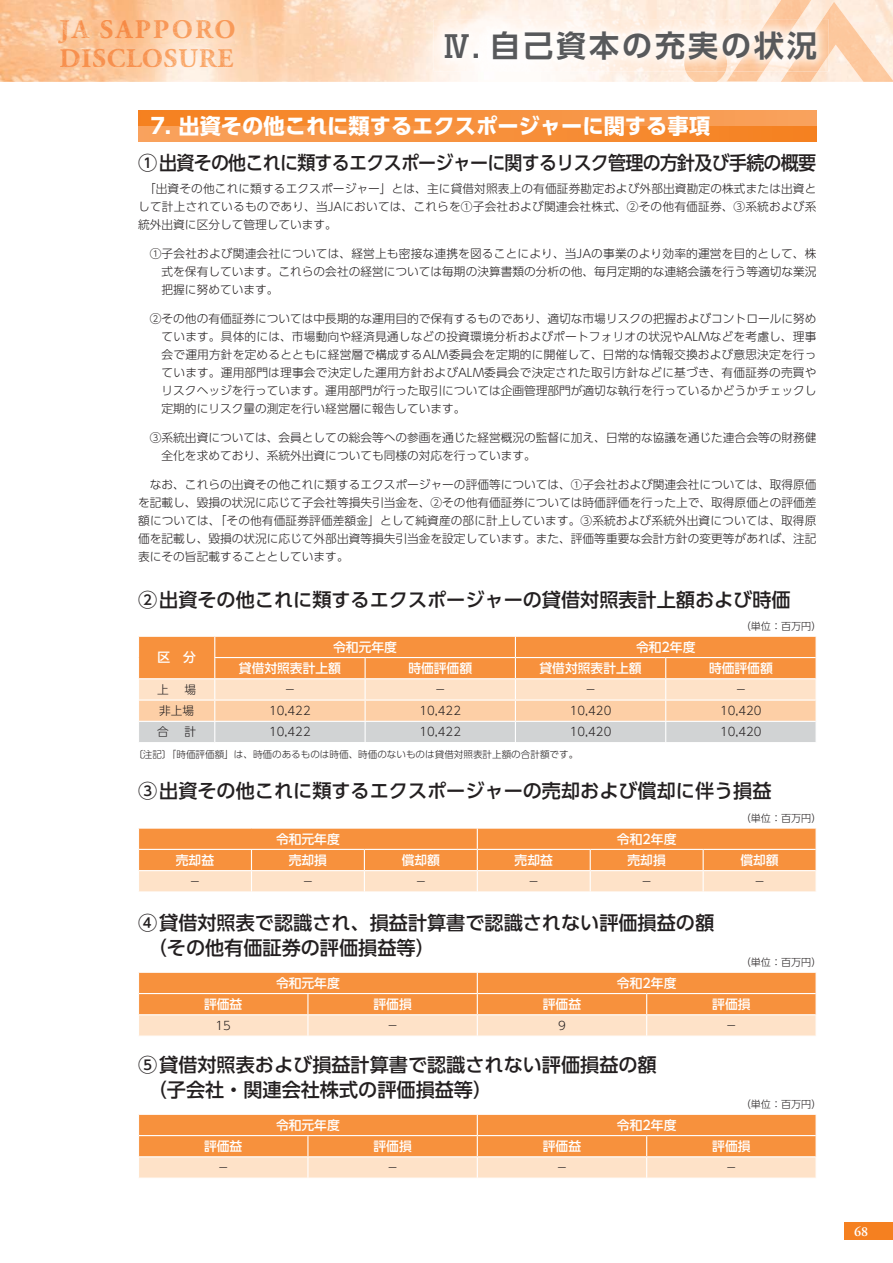
<style>
.page{position:relative;width:893px;height:1263px;background:#fff}
.page>*{position:absolute;margin:0;border:0;box-sizing:border-box;transform-origin:0 0}
.t1{font:30px "UD Shin Go Pro De Bold 90 msp RKSJ H";letter-spacing:.1em;color:#58595b}
.t2{font:700 26.85px/28.3px "Adobe Garamond Pro";letter-spacing:.03em;color:#f7904e}
.t3{font:21.3px "UD Shin Go Pro Bold 90 msp RKSJ H";color:#fff}
.t4{font:19.2px/25.5px "UD Shin Go Pro Medium 90 msp RKSJ H";color:#231f20}
.t5{font:19.2px "UD Shin Go Pro Medium 90 msp RKSJ H";letter-spacing:-.04em;color:#231f20}
.t6{font:600 13.8px "Adobe Garamond Pro";color:#fff}
.t7{font:12.75px "UD Shin Go Pro Medium 90 msp RKSJ H";color:#fff}
.t8{font:11.7px/18px "UD Shin Go Pro Light 90 msp RKSJ H";color:#231f20;text-align:justify}
.t9{font:10.05px "UD Shin Go Pro Light 90 msp RKSJ H";color:#231f20}
.t10{font:9.6px "UD Shin Go Pro Light 90 msp RKSJ H";color:#231f20}
.s1{color:#f89858}
.s2{color:#f7904d}
.s3{color:#f78f4c}
.s4{color:#f68a45}
.s5{color:#f79452}
.s6{color:#f89b5b}
.s7{color:#f89d5e}
.s8{color:#f9a263}
.s9{color:#f9a061}
.s10{color:#f9a062}
.s11{color:#f79250}
.s12{color:#f89e5f}
.s13{color:#f9a365}
.s14{color:#f9a769}
.s15{color:#f89d5d}
.s16{font-family:"UD Shin Go Pro Medium 90 msp RKSJ H"}
</style>
<div class="page">
<img style="left:0;top:0;width:893px;height:82px">
<img style="left:686px;top:72px;width:39px;height:10px">
<img style="left:727px;top:0;width:86px;height:81px">
<img style="left:781px;top:2px;width:112px;height:80px">
<img style="left:58px;top:20px;width:177px;height:24px">
<img style="left:60px;top:48px;width:173px;height:19px">
<svg style="left:138px;top:828px;width:678px;height:64px;background:#f9b174"></svg>
<svg style="left:138px;top:972px;width:678px;height:64px;background:#f9b174"></svg>
<svg style="left:138px;top:1114px;width:678px;height:64px;background:#f9b174"></svg>
<svg style="left:138px;top:636px;width:678px;height:106px;background:#f2be92"></svg>
<img style="left:433px;top:19px;width:300px;height:53px">
<img style="left:684px;top:42px;width:43px;height:30px">
<img style="left:733px;top:19px;width:55px;height:53px">
<img style="left:788px;top:19px;width:40px;height:53px">
<svg style="left:138px;top:126px;width:678px;height:15px;background:#f6913d"></svg>
<svg style="left:138px;top:111px;width:678px;height:15px;background:#f6913d"></svg>
<div style="left:844px;top:1222px;width:49px;height:17px;background:#f58020"></div>
<h2 class="t2" style="left:60px;top:15px;width:178px"><span class="s1">J</span><span class="s2">A</span> <span class="s3">SA</span><span class="s4">P</span><span class="s5">P</span><span class="s6">O</span><span class="s7">R</span><span class="s8">O<br></span>D<span class="s9">I</span><span class="s10">S</span>CL<span class="s11">O</span><span class="s12">S</span><span class="s13">U</span><span class="s14">R</span><span class="s15">E</span></h2>
<h1 class="t1" style="left:442px;top:34px;width:377px"><span class="s16">Ⅳ.</span> 自己資本の充実の状況</h1>
<h3 class="t3" style="left:151px;top:118px;width:560px">7. 出資その他これに類するエクスポージャーに関する事項</h3>
<h3 class="t5" style="left:138px;top:156px;width:679px">①出資その他これに類するエクスポージャーに関するリスク管理の方針及び手続の概要</h3>
<p class="t8" style="left:138px;top:181px;width:680px;text-indent:6px">「出資その他これに類するエクスポージャー」とは、主に貸借対照表上の有価証券勘定および外部出資勘定の株式または出資として計上されているものであり、当JAにおいては、これらを①子会社および関連会社株式、②その他有価証券、③系統および系統外出資に区分して管理しています。</p>
<p class="t8" style="left:162px;top:246px;width:656px;text-indent:-23px">　① 子会社および関連会社については、経営上も密接な連携を図ることにより、当JAの事業のより効率的運営を目的として、株式を保有しています。これらの会社の経営については毎期の決算書類の分析の他、毎月定期的な連絡会議を行う等適切な業況把握に努めています。</p>
<p class="t8" style="left:162px;top:311px;width:656px;text-indent:-23px">　② その他の有価証券については中長期的な運用目的で保有するものであり、適切な市場リスクの把握およびコントロールに努めています。具体的には、市場動向や経済見通しなどの投資環境分析およびポートフォリオの状況やALMなどを考慮し、理事会で運用方針を定めるとともに経営層で構成するALM委員会を定期的に開催して、日常的な情報交換および意思決定を行っています。運用部門は理事会で決定した運用方針およびALM委員会で決定された取引方針などに基づき、有価証券の売買やリスクヘッジを行っています。運用部門が行った取引については企画管理部門が適切な執行を行っているかどうかチェックし定期的にリスク量の測定を行い経営層に報告しています。</p>
<p class="t8" style="left:162px;top:430px;width:656px;text-indent:-23px">　③ 系統出資については、会員としての総会等への参画を通じた経営概況の監督に加え、日常的な協議を通じた連合会等の財務健全化を求めており、系統外出資についても同様の対応を行っています。</p>
<p class="t8" style="left:138px;top:477px;width:680px">　なお、これらの出資その他これに類するエクスポージャーの評価等については、①子会社および関連会社については、取得原価を記載し、毀損の状況に応じて子会社等損失引当金を、②その他有価証券については時価評価を行った上で、取得原価との評価差額については、「その他有価証券評価差額金」として純資産の部に計上しています。③系統および系統外出資については、取得原価を記載し、毀損の状況に応じて外部出資等損失引当金を設定しています。また、評価等重要な会計方針の変更等があれば、注記表にその旨記載することとしています。</p>
<h3 class="t4" style="left:138px;top:589px;width:654px">②出資その他これに類するエクスポージャーの貸借対照表計上額および時価</h3>
<p class="t9" style="left:741px;top:623px;width:82px">（単位：百万円）</p>
<p class="t7" style="left:158px;top:653px;width:40px">区　分</p>
<p class="t7" style="left:333px;top:642px;width:65px">令和元年度</p>
<p class="t7" style="left:636px;top:642px;width:61px">令和2年度</p>
<p class="t7" style="left:239px;top:663px;width:104px">貸借対照表計上額</p>
<p class="t7" style="left:408px;top:663px;width:65px">時価評価額</p>
<p class="t7" style="left:540px;top:663px;width:104px">貸借対照表計上額</p>
<p class="t7" style="left:709px;top:663px;width:65px">時価評価額</p>
<p class="t8" style="left:157px;top:682px;width:40px">上　 場</p>
<p class="t8" style="left:284px;top:682px;width:13px">－</p>
<p class="t8" style="left:434px;top:682px;width:13px">－</p>
<p class="t8" style="left:585px;top:682px;width:13px">－</p>
<p class="t8" style="left:735px;top:682px;width:13px">－</p>
<p class="t8" style="left:159px;top:703px;width:37px">非上場</p>
<p class="t8" style="left:269px;top:703px;width:43px">10,422</p>
<p class="t8" style="left:419px;top:703px;width:43px">10,422</p>
<p class="t8" style="left:570px;top:703px;width:43px">10,420</p>
<p class="t8" style="left:720px;top:703px;width:43px">10,420</p>
<p class="t8" style="left:157px;top:725px;width:40px">合 　計</p>
<p class="t8" style="left:269px;top:725px;width:43px">10,422</p>
<p class="t8" style="left:419px;top:725px;width:43px">10,422</p>
<p class="t8" style="left:570px;top:725px;width:43px">10,420</p>
<p class="t8" style="left:720px;top:725px;width:43px">10,420</p>
<p class="t10" style="left:133px;top:750px;width:446px">〔注記〕「時価評価額」は、時価のあるものは時価、時価のないものは貸借対照表計上額の合計額です。</p>
<h3 class="t4" style="left:138px;top:781px;width:635px">③出資その他これに類するエクスポージャーの売却および償却に伴う損益</h3>
<p class="t9" style="left:741px;top:815px;width:82px">（単位：百万円）</p>
<p class="t7" style="left:276px;top:834px;width:65px">令和元年度</p>
<p class="t7" style="left:617px;top:834px;width:61px">令和2年度</p>
<p class="t7" style="left:176px;top:855px;width:40px">売却益</p>
<p class="t7" style="left:289px;top:855px;width:40px">売却損</p>
<p class="t7" style="left:402px;top:855px;width:40px">償却額</p>
<p class="t7" style="left:515px;top:855px;width:40px">売却益</p>
<p class="t7" style="left:628px;top:855px;width:40px">売却損</p>
<p class="t7" style="left:740px;top:855px;width:40px">償却額</p>
<p class="t8" style="left:189px;top:874px;width:13px">－</p>
<p class="t8" style="left:302px;top:874px;width:13px">－</p>
<p class="t8" style="left:415px;top:874px;width:13px">－</p>
<p class="t8" style="left:528px;top:874px;width:13px">－</p>
<p class="t8" style="left:641px;top:874px;width:13px">－</p>
<p class="t8" style="left:754px;top:874px;width:13px">－</p>
<h3 class="t4" style="left:148px;top:912px;width:568px;text-indent:-10px">④貸借対照表で認識され、損益計算書で認識されない評価損益の額（その他有価証券の評価損益等）</h3>
<p class="t9" style="left:741px;top:959px;width:82px">（単位：百万円）</p>
<p class="t7" style="left:276px;top:978px;width:65px">令和元年度</p>
<p class="t7" style="left:617px;top:978px;width:61px">令和2年度</p>
<p class="t7" style="left:204px;top:999px;width:40px">評価益</p>
<p class="t7" style="left:373px;top:999px;width:40px">評価損</p>
<p class="t7" style="left:543px;top:999px;width:40px">評価益</p>
<p class="t7" style="left:712px;top:999px;width:40px">評価損</p>
<p class="t8" style="left:216px;top:1018px;width:17px">15</p>
<p class="t8" style="left:387px;top:1018px;width:13px">－</p>
<p class="t8" style="left:558px;top:1018px;width:9px">9</p>
<p class="t8" style="left:725px;top:1018px;width:13px">－</p>
<h3 class="t4" style="left:148px;top:1054px;width:510px;text-indent:-10px">⑤貸借対照表および損益計算書で認識されない評価損益の額（子会社・関連会社株式の評価損益等）</h3>
<p class="t9" style="left:741px;top:1101px;width:82px">（単位：百万円）</p>
<p class="t7" style="left:276px;top:1120px;width:65px">令和元年度</p>
<p class="t7" style="left:617px;top:1120px;width:61px">令和2年度</p>
<p class="t7" style="left:204px;top:1141px;width:40px">評価益</p>
<p class="t7" style="left:373px;top:1141px;width:40px">評価損</p>
<p class="t7" style="left:543px;top:1141px;width:40px">評価益</p>
<p class="t7" style="left:712px;top:1141px;width:40px">評価損</p>
<p class="t8" style="left:217px;top:1160px;width:13px">－</p>
<p class="t8" style="left:387px;top:1160px;width:13px">－</p>
<p class="t8" style="left:556px;top:1160px;width:13px">－</p>
<p class="t8" style="left:725px;top:1160px;width:13px">－</p>
<p class="t6" style="left:854px;top:1223px;width:16px">68</p>
</div>
